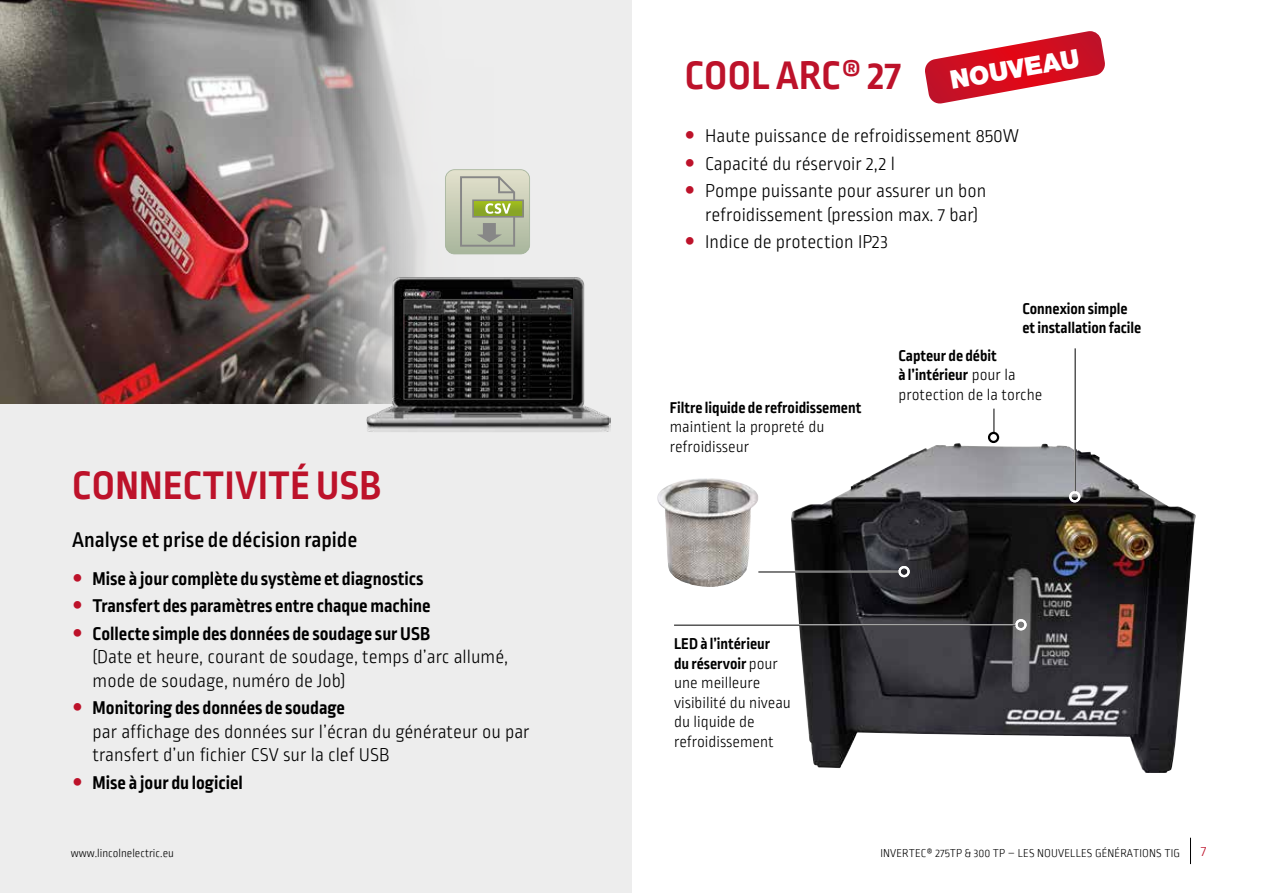
<style>
.page{position:relative;width:1263px;height:893px;background:#fff}
.page>*{position:absolute;margin:0;border:0;box-sizing:border-box;transform-origin:0 0}
.t1{font:700 42px "Ropa Sans Pro";letter-spacing:.01em;color:#bd122a}
.t2{font:900 25.5px "Helvetica Neue LT Std";color:#fff}
.t3{font:500 22.5px "Ropa Sans Pro";color:#000}
.t4{font:300 19.5px/27.6px "Ropa Sans Pro";color:#000}
.t5{font:700 19.5px/27.6px "Ropa Sans Pro";color:#000}
.t6{font:300 16.5px/19.5px "Ropa Sans Pro";color:#000}
.t7{font:700 16.5px/19.5px "Ropa Sans Pro";color:#000}
.t8{font:300 15px "Ropa Sans PTT";color:#bd122a}
.t9{font:300 12px "Ropa Sans PTT";letter-spacing:.01em;color:#000}
.s1{font-weight:300}
.s2{font-weight:700}
</style>
<div class="page">
<div style="left:0;top:0;width:631px;height:893px;background:#ededed"></div>
<img style="left:791px;top:443px;width:405px;height:330px">
<svg style="left:993px;top:409px;width:1px;height:23px"></svg>
<div style="left:988px;top:432px;width:11px;height:11px;border:2px solid #000;border-radius:50%"></div>
<img style="left:657px;top:479px;width:40px;height:61px">
<div style="left:898px;top:566px;width:12px;height:11px;border:2px solid #fff;border-radius:50%"></div>
<hr style="left:758px;top:571px;width:140px;height:1px;background:#fff">
<hr style="left:758px;top:572px;width:140px;height:1px;background:#000">
<div style="left:1015px;top:619px;width:11px;height:11px;border:2px solid #fff;border-radius:50%"></div>
<hr style="left:674px;top:624px;width:341px;height:1px;background:#fff">
<hr style="left:674px;top:625px;width:341px;height:1px;background:#000">
<div style="left:1069px;top:491px;width:11px;height:11px;border:2px solid #fff;border-radius:50%"></div>
<hr style="left:1074px;top:348px;width:1px;height:143px;background:#fff">
<hr style="left:1075px;top:348px;width:1px;height:143px;background:#000">
<img style="left:0;top:0;width:522px;height:404px">
<img style="left:367px;top:425px;width:243px;height:7px">
<img style="left:366px;top:273px;width:244px;height:152px">
<div style="left:402px;top:288px;width:171px;height:109px;border:1px solid #000"></div>
<img style="left:406px;top:301px;width:164px;height:96px">
<div style="left:404px;top:299px;width:168px;height:100px;border:1px solid #575756"></div>
<svg style="left:925px;top:31px;width:180px;height:73px"></svg>
<svg style="left:445px;top:169px;width:85px;height:85px;background:#b9c0a3"></svg>
<svg style="left:1190px;top:838px;width:1px;height:26px"></svg>
<h2 class="t2" style="left:947px;top:65px;width:133px;rotate:-10deg">NOUVEAU</h2>
<h1 class="t1" style="left:685px;top:51px;width:217px">COOL ARC® 27</h1>
<p class="t4" style="left:705px;top:123px;width:315px">Haute puissance de refroidissement 850W<br>Capacité du réservoir 2,2 l<br>Pompe puissante pour assurer un bon</p>
<p class="t4" style="left:705px;top:202px;width:275px">refroidissement (pression max. 7 bar)<br>Indice de protection IP23</p>
<h1 class="t1" style="left:72px;top:461px;width:310px">CONNECTIVITÉ USB</h1>
<p class="t3" style="left:72px;top:527px;width:287px">Analyse et prise de décision rapide</p>
<p class="t5" style="left:93px;top:566px;width:339px">Mise à jour complète du système et diagnostics<br>Transfert des paramètres entre chaque machine<br>Collecte simple des données de soudage sur USB</p>
<p class="t4" style="left:93px;top:647px;width:417px;line-height:23.4px">(Date et heure, courant de soudage, temps d’arc allumé, mode de soudage, numéro de Job)</p>
<p class="t5" style="left:93px;top:695px;width:254px">Monitoring des données de soudage</p>
<p class="t4" style="left:93px;top:721px;width:439px;line-height:23.4px">par affichage des données sur l’écran du générateur ou par transfert d’un fichier CSV sur la clef USB</p>
<p class="t5" style="left:93px;top:770px;width:152px">Mise à jour du logiciel</p>
<p class="t7" style="left:670px;top:398px;width:193px">Filtre liquide de refroidissement</p>
<p class="t6" style="left:670px;top:418px;width:156px">maintient la propreté du refroidisseur</p>
<p class="t7" style="left:1022px;top:299px;width:121px">Connexion simple et installation facile</p>
<p class="t7" style="left:898px;top:346px;width:145px">Capteur de débit<br>à l’intérieur <span class="s1">pour la protection de la torche</span></p>
<p class="t6" style="left:674px;top:635px;width:118px"><span class="s2">LED à l’intérieur<br>du réservoir</span> pour une meilleure visibilité du niveau du liquide de refroidissement</p>
<p class="t9" style="left:71px;top:847px;width:104px">www.lincolnelectric.eu</p>
<p class="t9" style="left:880px;top:847px;width:301px">INVERTEC® 275TP &amp; 300 TP – LES NOUVELLES GÉNÉRATIONS TIG</p>
<p class="t8" style="left:1201px;top:843px;width:7px">7</p>
</div>
